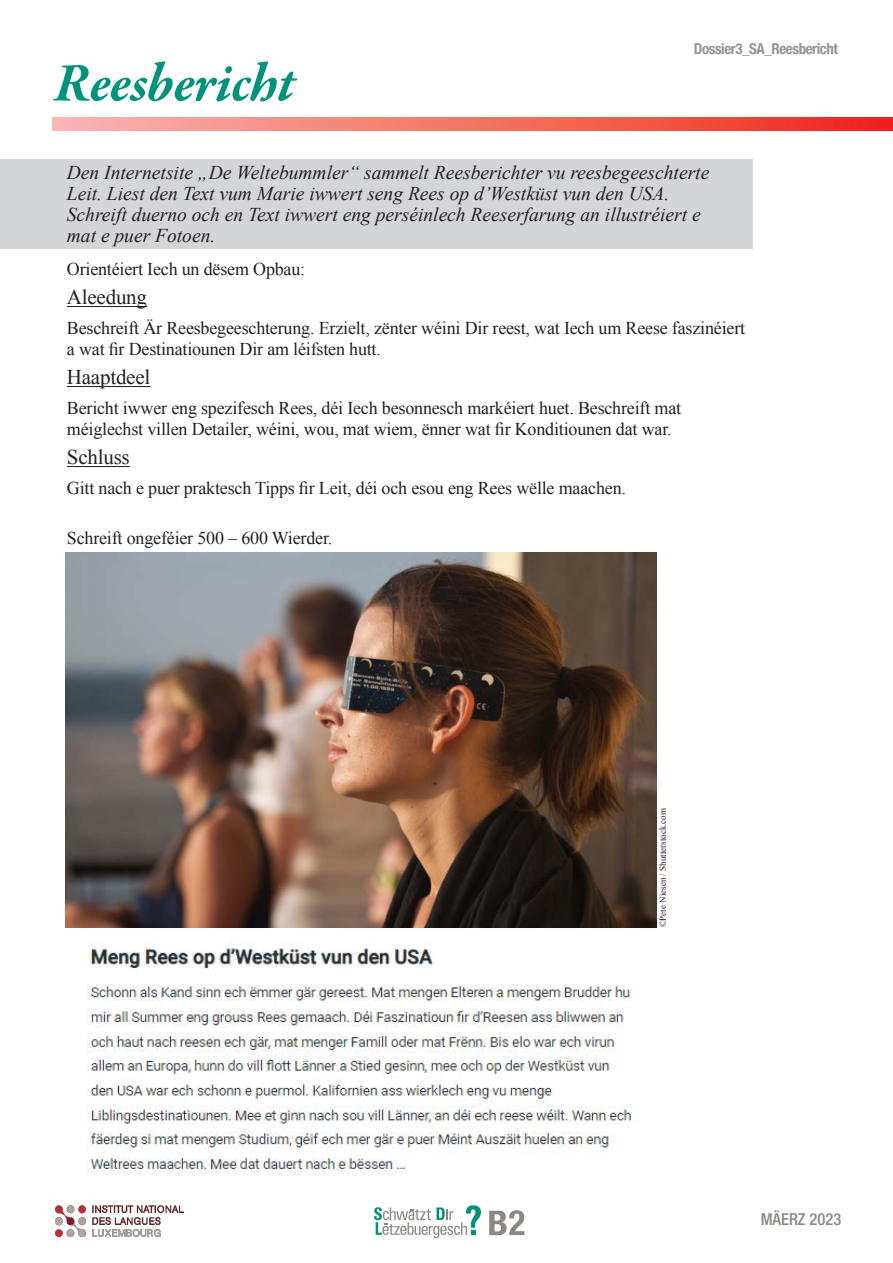
<style>
.page{position:relative;width:893px;height:1263px;background:#fff}
.page>*{position:absolute;margin:0;border:0;box-sizing:border-box;transform-origin:0 0}
.t1{font:italic 700 55.5px "Garamond Premr Pro";letter-spacing:-.015em;color:#00927a}
.t2{font:21px "Times New Roman";letter-spacing:-.01em;color:#231f20}
.t3{font:italic 19.5px/21px "Times New Roman";color:#231f20}
.t4{font:18px/21px "Times New Roman";letter-spacing:-.01em;color:#231f20}
.t5{font:500 condensed 16.5px "Helvetica Neue LT Std";color:#8c8782}
.t6{font:700 condensed 15px "Helvetica Neue";letter-spacing:-.03em;color:#939598}
.t7{font:9px "Times New Roman";color:#231f20}
</style>
<div class="page">
<svg style="left:374px;top:1205px;width:107px;height:33px"></svg>
<svg style="left:489px;top:1210px;width:35px;height:25px"></svg>
<img style="left:56px;top:1205px;width:127px;height:31px">
<div style="left:0;top:159px;width:753px;height:90px;background:#d4d5d7"></div>
<svg style="left:52px;top:118px;width:841px;height:12px;background:#f27166"></svg>
<img style="left:65px;top:552px;width:592px;height:622px">
<hr style="left:67px;top:306px;width:80px;height:1px;background:#231f20">
<hr style="left:67px;top:386px;width:83px;height:1px;background:#231f20">
<hr style="left:67px;top:466px;width:63px;height:1px;background:#231f20">
<img style="left:66px;top:552px;width:591px;height:375px">
<p class="t1" style="left:54px;top:49px;width:242px">Reesbericht</p>
<p class="t6" style="left:694px;top:36px;width:145px">Dossier3_SA_Reesbericht</p>
<p class="t3" style="left:67px;top:162px;width:644px">Den Internetsite „De Weltebummler“ sammelt Reesberichter vu reesbegeeschterte<br>Leit. Liest den Text vum Marie iwwert seng Rees op d’Westküst vun den USA.<br>Schreift duerno och en Text iwwert eng perséinlech Reeserfarung an illustréiert e</p>
<p class="t3" style="left:67px;top:225px;width:150px">mat e puer Fotoen.</p>
<p class="t4" style="left:67px;top:258px;width:240px">Orientéiert Iech un dësem Opbau:</p>
<p class="t2" style="left:67px;top:283px;width:82px">Aleedung</p>
<p class="t4" style="left:67px;top:317px;width:680px">Beschreift Är Reesbegeeschterung. Erzielt, zënter wéini Dir reest, wat Iech um Reese faszinéiert a wat fir Destinatiounen Dir am léifsten hutt.</p>
<p class="t2" style="left:67px;top:363px;width:85px">Haaptdeel</p>
<p class="t4" style="left:67px;top:397px;width:616px">Bericht iwwer eng spezifesch Rees, déi Iech besonnesch markéiert huet. Beschreift mat méiglechst villen Detailer, wéini, wou, mat wiem, ënner wat fir Konditiounen dat war.</p>
<p class="t2" style="left:67px;top:443px;width:64px">Schluss</p>
<p class="t4" style="left:67px;top:477px;width:561px">Gitt nach e puer praktesch Tipps fir Leit, déi och esou eng Rees wëlle maachen.</p>
<p class="t4" style="left:67px;top:527px;width:267px">Schreift ongeféier 500 – 600 Wierder.</p>
<p class="t7" style="left:657px;top:927px;width:121px;rotate:-90deg">©Pete Niesen / Shutterstock.com</p>
<p class="t5" style="left:761px;top:1209px;width:82px">MÄERZ 2023</p>
</div>
